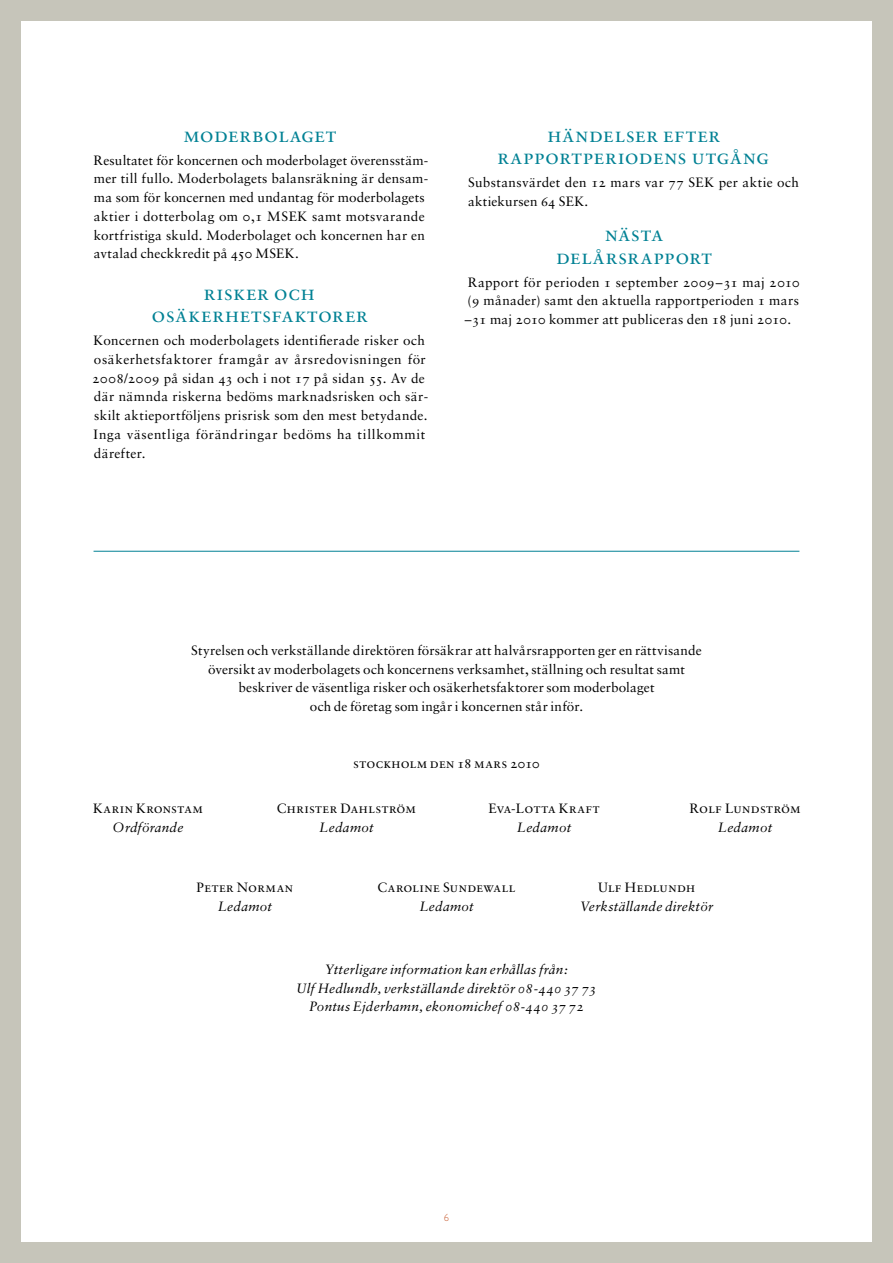
<style>
.page{position:relative;width:893px;height:1263px;background:#c6c5ba}
.page>*{position:absolute;margin:0;border:0;box-sizing:border-box;transform-origin:0 0}
.t1{font:21px/22.5px "Sabon Roman SC";letter-spacing:.03em;color:#008194;text-align:center}
.t2{font:13.5px/18.8px "Sabon Roman Os F";letter-spacing:.02em;color:#000}
.t3{font:13.5px/18.8px "Sabon Italic Os F";letter-spacing:.015em;color:#000;text-align:center}
.t4{font:13.5px "Sabon Roman SC";letter-spacing:.025em;color:#000}
.t5{font:italic 13.5px "Sabon";letter-spacing:.02em;color:#000}
.t6{font:300 10.5px "Gill Sans Std";color:#cb653c}
</style>
<div class="page">
<div style="left:21px;top:21px;width:851px;height:1221px;background:#fff"></div>
<hr style="left:94px;top:551px;width:705px;height:1px;background:#008194">
<h1 class="t1" style="left:184px;top:123px;width:154px">moderbolaget</h1>
<p class="t2" style="left:93px;top:150px;width:336px">Resultatet för koncernen och moderbolaget överensstäm&shy;mer till fullo. Moderbolagets balansräkning är densam&shy;ma som för koncernen med undantag för moderbolagets aktier i dotterbolag om 0,1 MSEK samt motsvarande kortfristiga skuld. Moderbolaget och koncernen har en avtalad checkkredit på 450 MSEK.</p>
<h1 class="t1" style="left:151px;top:281px;width:218px">risker och osäkerhetsfaktorer</h1>
<p class="t2" style="left:92px;top:331px;width:337px">Koncernen och moderbolagets identifierade risker och osäkerhetsfaktorer framgår av årsredovisningen för 2008/2009 på sidan 43 och i not 17 på sidan 55. Av de där nämnda riskerna bedöms marknadsrisken och sär&shy;skilt aktieportföljens prisrisk som den mest betydande.<br>Inga väsentliga förändringar bedöms ha tillkommit därefter.</p>
<h1 class="t1" style="left:498px;top:123px;width:273px">händelser efter rapportperiodens utgång</h1>
<p class="t2" style="left:468px;top:173px;width:333px">Substansvärdet den 12 mars var 77 SEK per aktie och aktiekursen 64 SEK.</p>
<h1 class="t1" style="left:556px;top:222px;width:157px">nästa delårsrapport</h1>
<p class="t2" style="left:465px;top:272px;width:336px;text-align:justify">Rapport för perioden 1 september 2009–31 maj 2010 (9 månader) samt den aktuella rapportperioden 1 mars –31 maj 2010 kommer att publiceras den 18 juni 2010.</p>
<p class="t2" style="left:191px;top:641px;width:512px;text-align:center">Styrelsen och verkställande direktören försäkrar att halvårsrapporten ger en rättvisande översikt av moderbolagets och koncernens verksamhet, ställning och resultat samt beskriver de väsentliga risker och osäkerhetsfaktorer som moderbolaget<br>och de företag som ingår i koncernen står inför.</p>
<p class="t4" style="left:93px;top:801px;width:111px">Karin Kronstam</p>
<p class="t5" style="left:113px;top:820px;width:72px">Ordförande</p>
<p class="t4" style="left:353px;top:755px;width:188px">stockholm den 18 mars 2010</p>
<p class="t4" style="left:277px;top:801px;width:141px">Christer Dahlström</p>
<p class="t5" style="left:319px;top:820px;width:56px">Ledamot</p>
<p class="t4" style="left:488px;top:801px;width:113px">Eva-Lotta Kraft</p>
<p class="t5" style="left:517px;top:820px;width:56px">Ledamot</p>
<p class="t4" style="left:689px;top:801px;width:113px">Rolf Lundström</p>
<p class="t5" style="left:718px;top:820px;width:56px">Ledamot</p>
<p class="t4" style="left:197px;top:879px;width:98px">Peter Norman</p>
<p class="t3" style="left:218px;top:896px;width:56px">Ledamot</p>
<p class="t4" style="left:378px;top:879px;width:139px">Caroline Sundewall</p>
<p class="t3" style="left:419px;top:897px;width:56px">Ledamot</p>
<p class="t4" style="left:598px;top:879px;width:99px">Ulf Hedlundh</p>
<p class="t3" style="left:580px;top:896px;width:135px">Verkställande direktör</p>
<p class="t3" style="left:296px;top:960px;width:302px">Ytterligare information kan erhållas från:<br>Ulf Hedlundh, verkställande direktör 08-440 37 73<br>Pontus Ejderhamn, ekonomichef 08-440 37 72</p>
<p class="t6" style="left:444px;top:1212px;width:7px">6</p>
</div>
